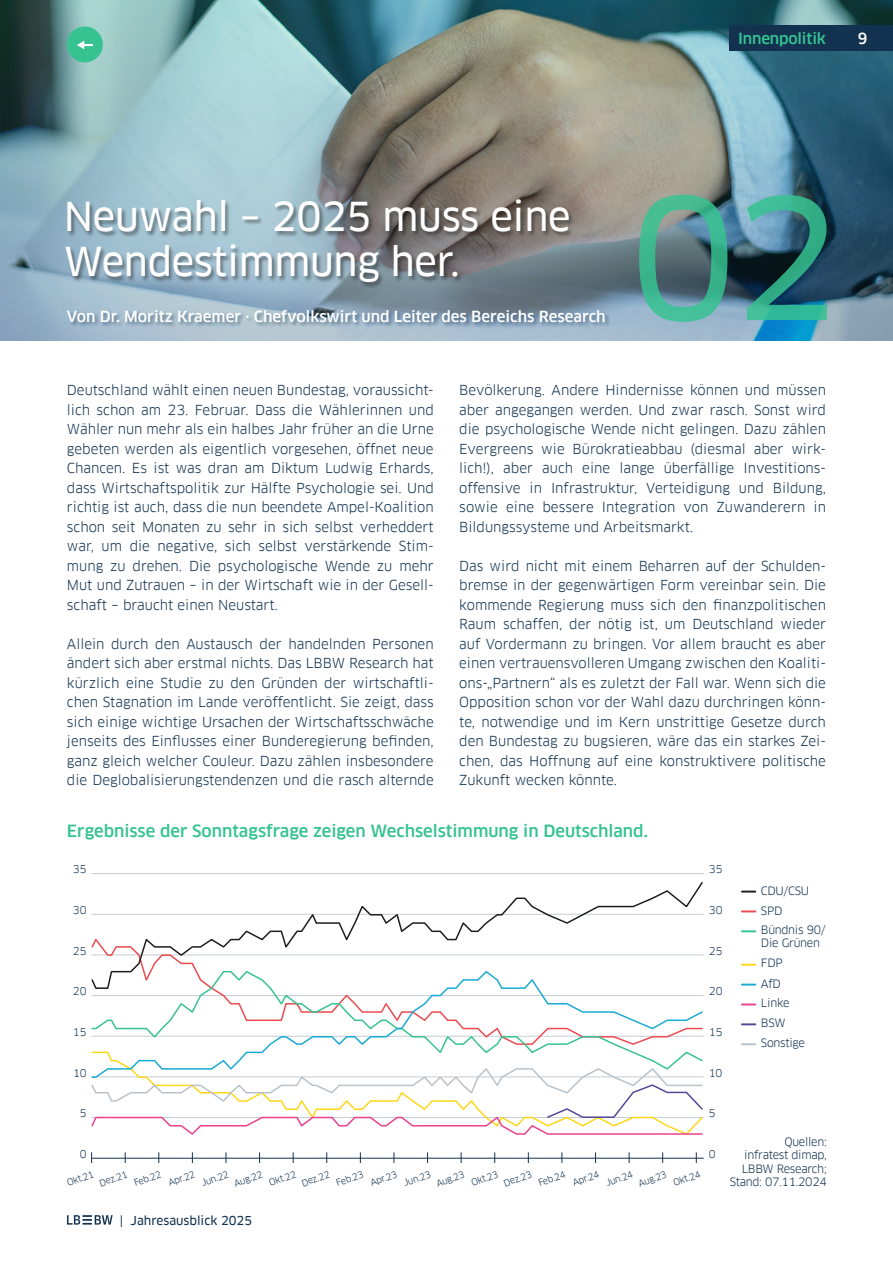
<style>
.page{position:relative;width:893px;height:1263px;background:#fff}
.page>*{position:absolute;margin:0;border:0;box-sizing:border-box;transform-origin:0 0}
.t1{font:165px "Clanfor LBBW News";color:#37c391}
.t2{font:39px/45px "Clanfor LBBW News";letter-spacing:-.01em;color:#fff}
.t3{font:500 16.5px "Clanfor LBBW";color:#37c391}
.t4{font:500 15px "Clanfor LBBW";color:#fff}
.t5{font:500 15px "Clanfor LBBW";letter-spacing:-.01em;color:#37c391}
.t6{font:13.5px/19.5px "Clanfor LBBW";color:#123250;text-align:justify}
.t7{font:12px "Clanfor LBBW News";color:#123250}
.t8{font:11.25px/20.4px "Clanfor LBBW";letter-spacing:-.025em;color:#123250}
.t9{font:10.5px "Clanfor LBBW";color:#123250}
.t10{font:9px "Clanfor LBBW";color:#123250}
</style>
<div class="page">
<img style="left:0;top:0;width:893px;height:340px">
<div style="left:67px;top:27px;width:36px;height:35px;background:#37c391;border-radius:50%"></div>
<svg style="left:77px;top:41px;width:16px;height:8px"></svg>
<div style="left:829px;top:26px;width:64px;height:25px;background:#123250"></div>
<hr style="left:91px;top:873px;width:613px;height:1px;background:#c4ccd3">
<div style="left:66px;top:309px;width:545px;height:19px;background:#123250;opacity:.5"></div>
<hr style="left:91px;top:1158px;width:613px;height:1px;background:#123250">
<svg style="left:742px;top:890px;width:13px;height:2px"></svg>
<svg style="left:742px;top:910px;width:13px;height:2px"></svg>
<svg style="left:742px;top:930px;width:13px;height:2px"></svg>
<svg style="left:742px;top:964px;width:13px;height:2px"></svg>
<svg style="left:742px;top:984px;width:13px;height:1px"></svg>
<svg style="left:742px;top:1003px;width:13px;height:2px"></svg>
<svg style="left:742px;top:1023px;width:13px;height:2px"></svg>
<svg style="left:742px;top:1043px;width:13px;height:2px"></svg>
<div style="left:65px;top:199px;width:510px;height:89px;background:#1d1d1b;opacity:.5"></div>
<svg style="left:91px;top:882px;width:613px;height:88px"></svg>
<svg style="left:91px;top:970px;width:613px;height:96px"></svg>
<svg style="left:91px;top:1066px;width:613px;height:69px"></svg>
<div style="left:729px;top:26px;width:100px;height:25px;background:#123250"></div>
<svg style="left:67px;top:1215px;width:46px;height:9px"></svg>
<p class="t5" style="left:738px;top:29px;width:89px">Innenpolitik</p>
<p class="t4" style="left:858px;top:29px;width:11px">9</p>
<h2 class="t2" style="left:64px;top:195px;width:508px">Neuwahl – 2025 muss eine<br>Wendestimmung her.</h2>
<p class="t4" style="left:67px;top:308px;width:540px">Von Dr. Moritz Kraemer · Chefvolkswirt und Leiter des Bereichs Research</p>
<h1 class="t1" style="left:630px;top:162px;width:212px">02</h1>
<p class="t6" style="left:67px;top:380px;width:368px">Deutschland wählt einen neuen Bundestag, voraussicht&shy;lich schon am 23. Februar. Dass die Wählerinnen und Wähler nun mehr als ein halbes Jahr früher an die Urne gebeten werden als eigentlich vorgesehen, öffnet neue Chancen. Es ist was dran am Diktum Ludwig Erhards, dass Wirtschaftspolitik zur Hälfte Psychologie sei. Und richtig ist auch, dass die nun beendete Ampel-Koalition schon seit Monaten zu sehr in sich selbst verheddert war, um die negative, sich selbst verstärkende Stim&shy;mung zu drehen. Die psychologische Wende zu mehr Mut und Zutrauen – in der Wirtschaft wie in der Gesell&shy;schaft – braucht einen Neustart.</p>
<p class="t6" style="left:67px;top:634px;width:368px">Allein durch den Austausch der handelnden Personen ändert sich aber erstmal nichts. Das LBBW Research hat kürzlich eine Studie zu den Gründen der wirtschaftli&shy;chen Stagnation im Lande veröffentlicht. Sie zeigt, dass sich einige wichtige Ursachen der Wirtschaftsschwäche jenseits des Einflusses einer Bunderegierung befinden, ganz gleich welcher Couleur. Dazu zählen insbesondere die Deglobalisierungstendenzen und die rasch alternde</p>
<p class="t6" style="left:459px;top:380px;width:368px;text-align:left">Bevölkerung. Andere Hindernisse können und müssen aber angegangen werden. Und zwar rasch. Sonst wird die psychologische Wende nicht gelingen. Dazu zählen Evergreens wie Bürokratieabbau (diesmal aber wirk&shy;lich!), aber auch eine lange überfällige Investitions&shy;offensive in Infrastruktur, Verteidigung und Bildung, sowie eine bessere Integration von Zuwanderern in Bildungssysteme und Arbeitsmarkt.</p>
<p class="t6" style="left:459px;top:556px;width:368px">Das wird nicht mit einem Beharren auf der Schulden&shy;bremse in der gegenwärtigen Form vereinbar sein. Die kommende Regierung muss sich den finanzpolitischen Raum schaffen, der nötig ist, um Deutschland wieder auf Vordermann zu bringen. Vor allem braucht es aber einen vertrauensvolleren Umgang zwischen den Koaliti&shy;ons-„Partnern“ als es zuletzt der Fall war. Wenn sich die Opposition schon vor der Wahl dazu durchringen könn&shy;te, notwendige und im Kern unstrittige Gesetze durch den Bundestag zu bugsieren, wäre das ein starkes Zei&shy;chen, das Hoffnung auf eine konstruktivere politische Zukunft wecken könnte.</p>
<p class="t3" style="left:67px;top:821px;width:582px">Ergebnisse der Sonntagsfrage zeigen Wechselstimmung in Deutschland.</p>
<p class="t9" style="left:709px;top:863px;width:15px">35</p>
<p class="t9" style="left:709px;top:904px;width:15px">30</p>
<p class="t9" style="left:709px;top:944px;width:15px">25</p>
<p class="t9" style="left:709px;top:985px;width:15px">20</p>
<p class="t9" style="left:709px;top:1026px;width:15px">15</p>
<p class="t9" style="left:709px;top:1066px;width:15px">10</p>
<p class="t9" style="left:709px;top:1107px;width:8px">5</p>
<p class="t9" style="left:709px;top:1148px;width:8px">0</p>
<p class="t9" style="left:73px;top:863px;width:15px">35</p>
<p class="t9" style="left:73px;top:904px;width:15px">30</p>
<p class="t9" style="left:73px;top:944px;width:15px">25</p>
<p class="t9" style="left:73px;top:985px;width:15px">20</p>
<p class="t9" style="left:73px;top:1026px;width:15px">15</p>
<p class="t9" style="left:73px;top:1066px;width:15px">10</p>
<p class="t9" style="left:80px;top:1107px;width:8px">5</p>
<p class="t9" style="left:80px;top:1148px;width:8px">0</p>
<p class="t8" style="left:761px;top:881px;width:66px;line-height:19.5px">CDU/CSU<br>SPD<br>Bündnis 90/</p>
<p class="t8" style="left:761px;top:933px;width:61px">Die Grünen<br>FDP<br>AfD</p>
<p class="t8" style="left:761px;top:992px;width:46px">Linke<br>BSW<br>Sonstige</p>
<p class="t8" style="left:742px;top:1135px;width:87px;line-height:13.5px;text-align:justify;text-indent:43px">Quellen: infratest dimap, LBBW Research;</p>
<p class="t10" style="left:65px;top:1178px;width:29px;rotate:-20deg">Okt.21</p>
<p class="t10" style="left:98px;top:1178px;width:31px;rotate:-20deg">Dez.21</p>
<p class="t10" style="left:132px;top:1178px;width:30px;rotate:-20deg">Feb.22</p>
<p class="t10" style="left:167px;top:1178px;width:29px;rotate:-20deg">Apr.22</p>
<p class="t10" style="left:200px;top:1178px;width:30px;rotate:-20deg">Jun.22</p>
<p class="t10" style="left:233px;top:1178px;width:31px;rotate:-20deg">Aug.22</p>
<p class="t10" style="left:268px;top:1178px;width:29px;rotate:-20deg">Okt.22</p>
<p class="t10" style="left:300px;top:1178px;width:31px;rotate:-20deg">Dez.22</p>
<p class="t10" style="left:335px;top:1178px;width:30px;rotate:-20deg">Feb.23</p>
<p class="t10" style="left:369px;top:1178px;width:29px;rotate:-20deg">Apr.23</p>
<p class="t10" style="left:402px;top:1178px;width:30px;rotate:-20deg">Jun.23</p>
<p class="t10" style="left:435px;top:1178px;width:31px;rotate:-20deg">Aug.23</p>
<p class="t10" style="left:470px;top:1178px;width:29px;rotate:-20deg">Okt.23</p>
<p class="t10" style="left:502px;top:1178px;width:31px;rotate:-20deg">Dez.23</p>
<p class="t10" style="left:537px;top:1178px;width:30px;rotate:-20deg">Feb.24</p>
<p class="t10" style="left:571px;top:1178px;width:29px;rotate:-20deg">Apr.24</p>
<p class="t10" style="left:604px;top:1178px;width:30px;rotate:-20deg">Jun.24</p>
<p class="t10" style="left:637px;top:1178px;width:31px;rotate:-20deg">Aug.23</p>
<p class="t10" style="left:672px;top:1178px;width:29px;rotate:-20deg">Okt.24</p>
<p class="t8" style="left:730px;top:1172px;width:99px">Stand: 07.11.2024</p>
<p class="t7" style="left:120px;top:1213px;width:134px">| Jahresausblick 2025</p>
</div>
